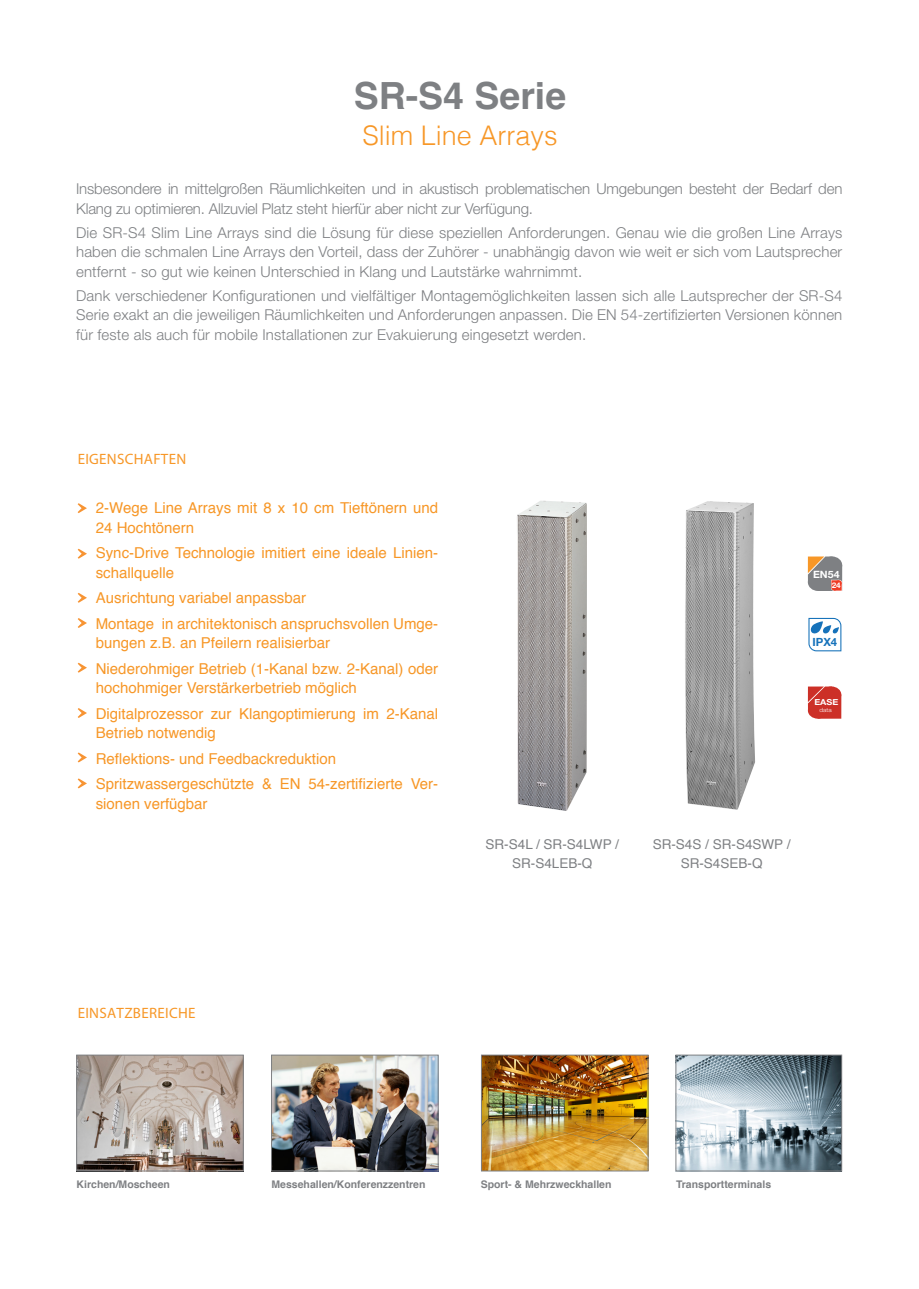
<style>
.page{position:relative;width:919px;height:1289px;background:#fff}
.page>*{position:absolute;margin:0;border:0;box-sizing:border-box;transform-origin:0 0}
.t1{font:700 37.5px "Helvetica";color:#7e8083}
.t2{font:300 27px "Helvetica";color:#f79727}
.t3{font:300 15px/19.5px "Helvetica Neue LT Std";letter-spacing:-.01em;color:#7e8083;text-align:justify}
.t4{font:15px/25.5px "Helvetica";color:#f79727}
.t5{font:15px "Myriad Pro";letter-spacing:.02em;color:#f79727}
.t6{font:13.5px/19.5px "Helvetica";color:#7e8083;text-align:center}
.t7{font:700 11.25px "Helvetica Neue LT Std";color:#1672ba}
.t8{font:700 10.5px "Helvetica";color:#7e8083}
.t9{font:700 10.05px "Helvetica Neue LT Std";color:#fff;scale:1.05 1}
.t10{font:700 8.25px "Helvetica Neue LT Std";color:#fff;scale:1.1 1}
.t11{font:700 7.8px "Helvetica Neue LT Std";color:#fff;scale:1.05 1}
.t12{font:300 5.85px "Helvetica Neue LT Std";color:#fff;scale:1.1 1}
</style>
<div class="page">
<img style="left:517px;top:500px;width:70px;height:311px">
<img style="left:685px;top:501px;width:70px;height:308px">
<img style="left:483px;top:1056px;width:163px;height:112px">
<div style="left:481px;top:1054px;width:167px;height:116px;border:1px solid #7e8083"></div>
<img style="left:79px;top:1056px;width:162px;height:112px">
<div style="left:77px;top:1054px;width:166px;height:116px;border:1px solid #7e8083"></div>
<img style="left:273px;top:1056px;width:163px;height:112px">
<div style="left:271px;top:1054px;width:167px;height:116px;border:1px solid #7e8083"></div>
<img style="left:677px;top:1056px;width:162px;height:112px">
<div style="left:675px;top:1054px;width:166px;height:116px;border:1px solid #7e8083"></div>
<svg style="left:807px;top:556px;width:35px;height:34px"></svg>
<svg style="left:808px;top:618px;width:33px;height:33px"></svg>
<svg style="left:807px;top:686px;width:34px;height:32px"></svg>
<div style="left:807px;top:702px;width:20px;height:16px;background:#cc3027;border-radius:50%"></div>
<div style="left:821px;top:686px;width:20px;height:16px;background:#cc3027;border-radius:50%"></div>
<svg style="left:78px;top:503px;width:9px;height:10px"></svg>
<svg style="left:78px;top:548px;width:9px;height:10px"></svg>
<svg style="left:78px;top:593px;width:9px;height:9px"></svg>
<svg style="left:78px;top:618px;width:9px;height:10px"></svg>
<svg style="left:78px;top:662px;width:9px;height:10px"></svg>
<svg style="left:78px;top:708px;width:9px;height:10px"></svg>
<svg style="left:78px;top:752px;width:9px;height:10px"></svg>
<svg style="left:78px;top:778px;width:9px;height:10px"></svg>
<h1 class="t1" style="left:354px;top:65px;width:214px">SR-S4 Serie</h1>
<h2 class="t2" style="left:362px;top:112px;width:197px">Slim Line Arrays</h2>
<p class="t3" style="left:76px;top:179px;width:767px">Insbesondere in mittelgroßen Räumlichkeiten und in akustisch problematischen Umgebungen besteht der Bedarf den<br>Klang zu optimieren. Allzuviel Platz steht hierfür aber nicht zur Verfügung.</p>
<p class="t3" style="left:76px;top:222px;width:767px">Die SR-S4 Slim Line Arrays sind die Lösung für diese speziellen Anforderungen. Genau wie die großen Line Arrays haben die schmalen Line Arrays den Vorteil, dass der Zuhörer - unabhängig davon wie weit er sich vom Lautsprecher entfernt - so gut wie keinen Unterschied in Klang und Lautstärke wahrnimmt.</p>
<p class="t3" style="left:76px;top:285px;width:767px">Dank verschiedener Konfigurationen und vielfältiger Montagemöglichkeiten lassen sich alle Lautsprecher der SR-S4<br>Serie exakt an die jeweiligen Räumlichkeiten und Anforderungen anpassen. Die EN 54-zertifizierten Versionen können für feste als auch für mobile Installationen zur Evakuierung eingesetzt werden.</p>
<p class="t5" style="left:78px;top:449px;width:110px">EIGENSCHAFTEN</p>
<p class="t4" style="left:96px;top:498px;width:344px;line-height:19.5px">2-Wege Line Arrays mit 8 x 10 cm Tieftönern und<br>24 Hochtönern</p>
<p class="t4" style="left:96px;top:543px;width:344px;line-height:19.5px">Sync-Drive Technologie imitiert eine ideale Linien&shy;schallquelle</p>
<p class="t4" style="left:96px;top:585px;width:344px">Ausrichtung variabel anpassbar<br>Montage in architektonisch anspruchsvollen Umge-</p>
<p class="t4" style="left:96px;top:630px;width:344px">bungen z.B. an Pfeilern realisierbar<br>Niederohmiger Betrieb (1-Kanal bzw. 2-Kanal) oder</p>
<p class="t4" style="left:96px;top:675px;width:344px">hochohmiger Verstärkerbetrieb möglich<br>Digitalprozessor zur Klangoptimierung im 2-Kanal</p>
<p class="t4" style="left:96px;top:720px;width:344px">Betrieb notwendig<br>Reflektions- und Feedbackreduktion<br>Spritzwassergeschützte &amp; EN 54-zertifizierte Ver-</p>
<p class="t4" style="left:96px;top:791px;width:113px">sionen verfügbar</p>
<p class="t9" style="left:813px;top:568px;width:27px">EN54</p>
<p class="t11" style="left:831px;top:580px;width:10px">24</p>
<p class="t7" style="left:777px;top:635px;width:62px">IP65 IPX4</p>
<p class="t10" style="left:814px;top:696px;width:23px">EASE</p>
<p class="t12" style="left:819px;top:706px;width:13px">data</p>
<p class="t6" style="left:485px;top:834px;width:135px">SR-S4L / SR-S4LWP /<br>SR-S4LEB-Q</p>
<p class="t6" style="left:652px;top:834px;width:139px">SR-S4S / SR-S4SWP /<br>SR-S4SEB-Q</p>
<p class="t5" style="left:78px;top:1003px;width:119px">EINSATZBEREICHE</p>
<p class="t8" style="left:77px;top:1175px;width:95px">Kirchen/Moscheen</p>
<p class="t8" style="left:271px;top:1175px;width:156px">Messehallen/Konferenzzentren</p>
<p class="t8" style="left:480px;top:1175px;width:132px">Sport- &amp; Mehrzweckhallen</p>
<p class="t8" style="left:676px;top:1175px;width:97px">Transportterminals</p>
</div>
